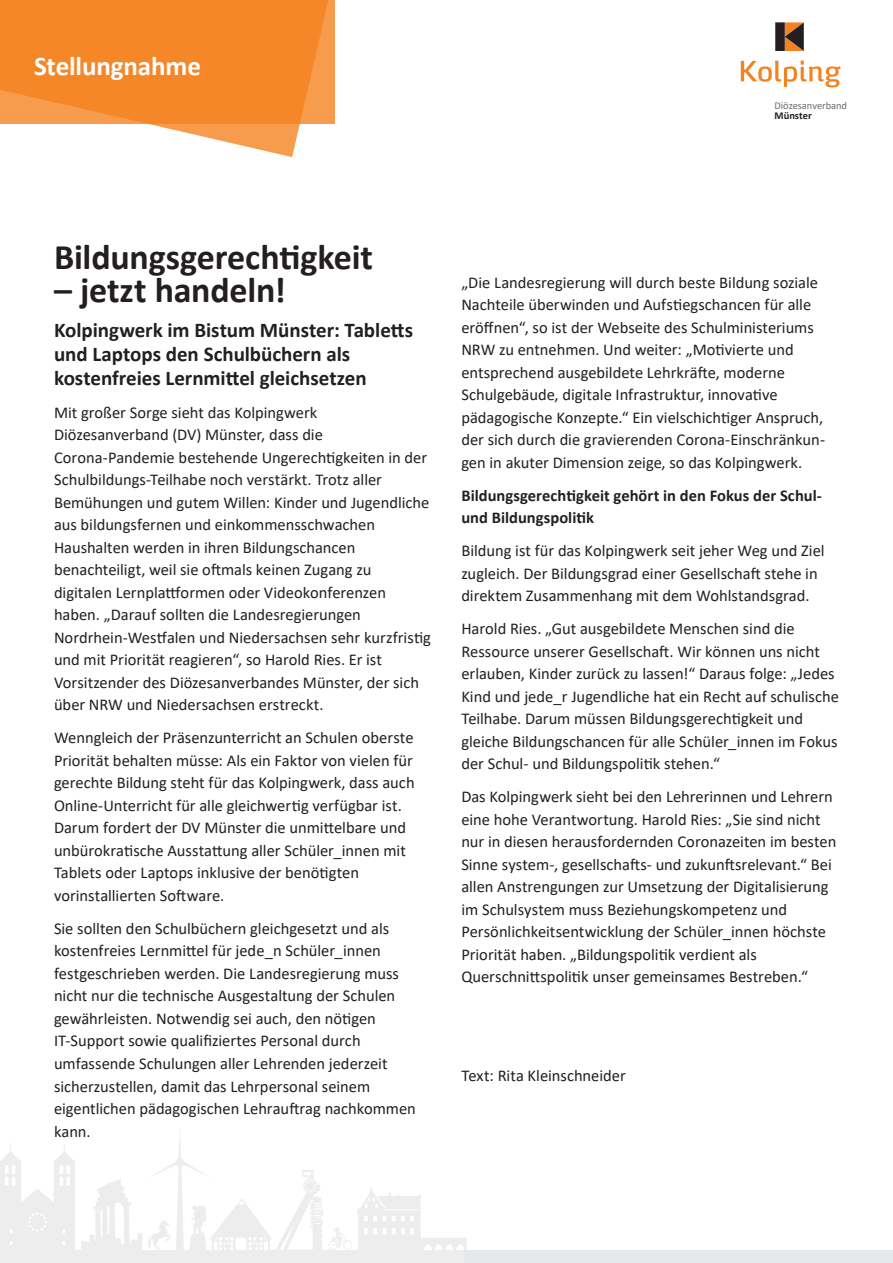
<style>
.page{position:relative;width:893px;height:1263px;background:#fff}
.page>*{position:absolute;margin:0;border:0;box-sizing:border-box;transform-origin:0 0}
.Fließtext_11_Pt_Regu{font:700 36px "Calibri";letter-spacing:-.005em;color:#231f20}
.Überschrift_55_Pt_Bo{font:700 27px "Calibri";letter-spacing:-.005em;color:#fff}
.Fließtext_11_Pt_Regu-2{font:700 21px/24px "Calibri";letter-spacing:-.005em;color:#231f20}
.Fließtext_11_Pt_Regu-3{font:16.5px/22.5px "Calibri";letter-spacing:-.005em;color:#231f20}
.Fließtext_11_Pt_Regu-4{font:700 16.5px/22.5px "Calibri";color:#231f20}
.t1{font:10.5px/10.5px "Calibri";letter-spacing:-.005em;color:#6c6d70}
.s1{font-weight:700;color:#231f20}
</style>
<div class="page">
<svg style="left:0;top:1145px;width:142px;height:105px"></svg>
<div style="left:0;top:1250px;width:467px;height:13px;background:#ededee"></div>
<svg style="left:148px;top:1134px;width:319px;height:116px"></svg>
<div style="left:465px;top:1250px;width:428px;height:13px;background:#e4e8e8"></div>
<svg style="left:0;top:0;width:335px;height:157px;fill:#f58728"></svg>
<svg style="left:775px;top:22px;width:29px;height:29px"></svg>
<svg style="left:741px;top:60px;width:100px;height:27px"></svg>
<p class="Überschrift_55_Pt_Bo" style="left:34px;top:47px;width:168px">Stellungnahme</p>
<p class="t1" style="left:774px;top:100px;width:74px">Diözesanverband<br><span class="s1">Münster</span></p>
<p class="Fließtext_11_Pt_Regu" style="left:54px;top:232px;width:320px">Bildungsgerechtigkeit</p>
<p class="Fließtext_11_Pt_Regu" style="left:54px;top:265px;width:233px">– jetzt handeln!</p>
<p class="Fließtext_11_Pt_Regu-2" style="left:54px;top:318px;width:361px">Kolpingwerk im Bistum Münster: Tabletts und Laptops den Schulbüchern als kostenfreies Lernmittel gleichsetzen</p>
<p class="Fließtext_11_Pt_Regu-3" style="left:54px;top:401px;width:379px">Mit großer Sorge sieht das Kolpingwerk Diözesanverband (DV) Münster, dass die Corona-Pandemie bestehende Ungerechtigkeiten in der Schulbildungs-Teilhabe noch verstärkt. Trotz aller Bemühungen und gutem Willen: Kinder und Jugendliche aus bildungsfernen und einkommensschwachen Haushalten werden in ihren Bildungschancen benachteiligt, weil sie oftmals keinen Zugang zu digitalen Lernplattformen oder Videokonferenzen haben. „Darauf sollten die Landesregierungen Nordrhein-Westfalen und Niedersachsen sehr kurzfristig und mit Priorität reagieren“, so Harold Ries. Er ist Vorsitzender des Diözesanverbandes Münster, der sich über NRW und Niedersachsen erstreckt.</p>
<p class="Fließtext_11_Pt_Regu-3" style="left:54px;top:726px;width:362px">Wenngleich der Präsenzunterricht an Schulen oberste Priorität behalten müsse: Als ein Faktor von vielen für gerechte Bildung steht für das Kolpingwerk, dass auch Online-Unterricht für alle gleichwertig verfügbar ist.<br>Darum fordert der DV Münster die unmittelbare und unbürokratische Ausstattung aller Schüler_innen mit Tablets oder Laptops inklusive der benötigten vorinstallierten Software.</p>
<p class="Fließtext_11_Pt_Regu-3" style="left:54px;top:917px;width:363px">Sie sollten den Schulbüchern gleichgesetzt und als kostenfreies Lernmittel für jede_n Schüler_innen festgeschrieben werden. Die Landesregierung muss nicht nur die technische Ausgestaltung der Schulen gewährleisten. Notwendig sei auch, den nötigen IT-Support sowie qualifiziertes Personal durch umfassende Schulungen aller Lehrenden jederzeit sicherzustellen, damit das Lehrpersonal seinem eigentlichen pädagogischen Lehrauftrag nachkommen kann.</p>
<p class="Fließtext_11_Pt_Regu-3" style="left:461px;top:271px;width:365px">„Die Landesregierung will durch beste Bildung soziale Nachteile überwinden und Aufstiegschancen für alle eröffnen“, so ist der Webseite des Schulministeriums NRW zu entnehmen. Und weiter: „Motivierte und entsprechend ausgebildete Lehrkräfte, moderne Schulgebäude, digitale Infrastruktur, innovative pädagogische Konzepte.“ Ein vielschichtiger Anspruch, der sich durch die gravierenden Corona-Einschränkun&shy;gen in akuter Dimension zeige, so das Kolpingwerk.</p>
<p class="Fließtext_11_Pt_Regu-4" style="left:461px;top:484px;width:362px">Bildungsgerechtigkeit gehört in den Fokus der Schul&shy;und Bildungspolitik</p>
<p class="Fließtext_11_Pt_Regu-3" style="left:461px;top:539px;width:365px">Bildung ist für das Kolpingwerk seit jeher Weg und Ziel zugleich. Der Bildungsgrad einer Gesellschaft stehe in direktem Zusammenhang mit dem Wohlstandsgrad.</p>
<p class="Fließtext_11_Pt_Regu-3" style="left:461px;top:617px;width:379px">Harold Ries. „Gut ausgebildete Menschen sind die Ressource unserer Gesellschaft. Wir können uns nicht erlauben, Kinder zurück zu lassen!“ Daraus folge: „Jedes Kind und jede_r Jugendliche hat ein Recht auf schulische Teilhabe. Darum müssen Bildungsgerechtigkeit und gleiche Bildungschancen für alle Schüler_innen im Fokus der Schul- und Bildungspolitik stehen.“</p>
<p class="Fließtext_11_Pt_Regu-3" style="left:461px;top:785px;width:376px">Das Kolpingwerk sieht bei den Lehrerinnen und Lehrern eine hohe Verantwortung. Harold Ries: „Sie sind nicht nur in diesen herausfordernden Coronazeiten im besten Sinne system-, gesellschafts- und zukunftsrelevant.“ Bei allen Anstrengungen zur Umsetzung der Digitalisierung im Schulsystem muss Beziehungskompetenz und Persönlichkeitsentwicklung der Schüler_innen höchste Priorität haben. „Bildungspolitik verdient als Querschnittspolitik unser gemeinsames Bestreben.“</p>
<p class="Fließtext_11_Pt_Regu-3" style="left:461px;top:1064px;width:166px">Text: Rita Kleinschneider</p>
</div>
